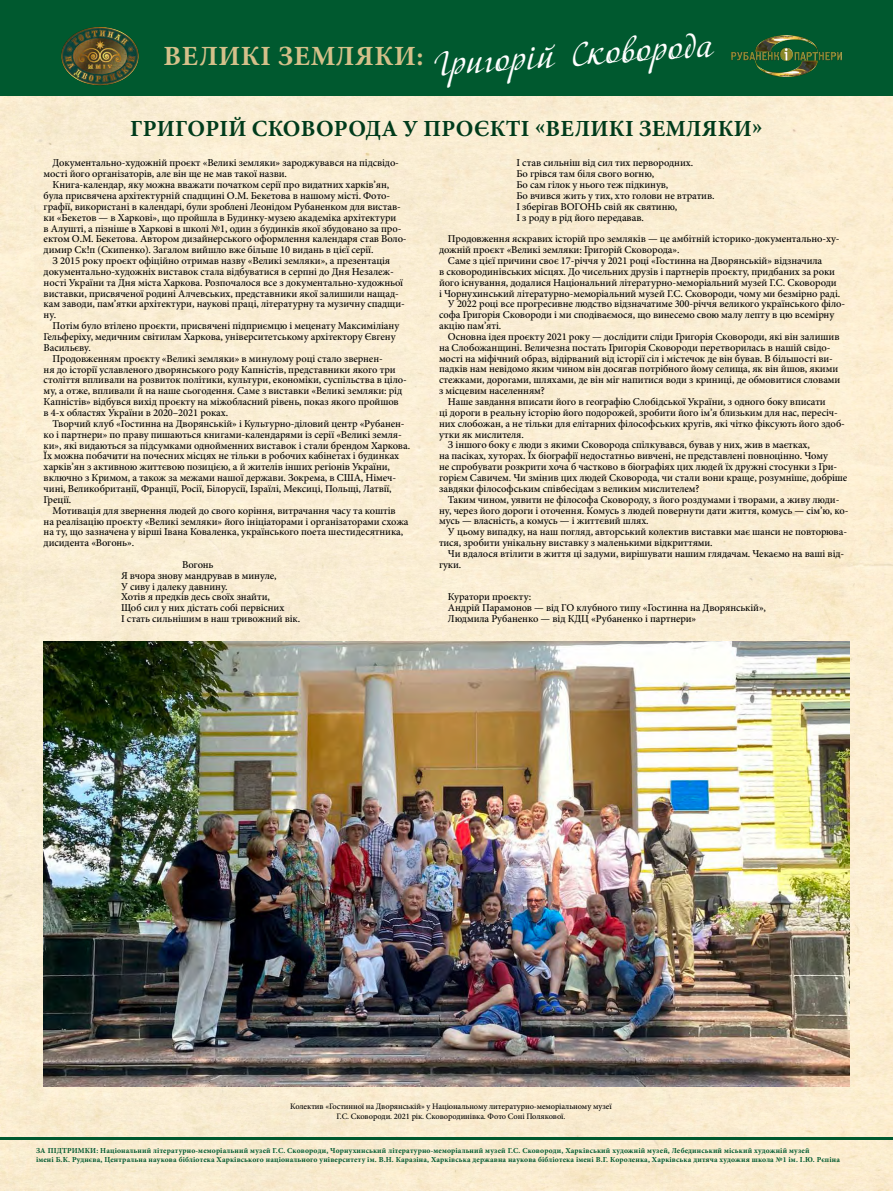
<style>
.page{position:relative;width:893px;height:1191px;background:#fff}
.page>*{position:absolute;margin:0;border:0;box-sizing:border-box;transform-origin:0 0}
.t1{font:33.39px "Adventure C";color:#fff}
.t2{font:700 27.82px "Minion Pro";letter-spacing:.02em;color:#d5c08a}
.t3{font:700 23.1px "Minion Pro";letter-spacing:.01em;color:#003b1b}
.t4{font:500 10.5px/10.8px "Minion Pro";letter-spacing:-.01em;color:#000}
.t5{font:500 8.4px/9.8px "Minion Pro";letter-spacing:-.01em;color:#000;text-align:center}
.t6{font:700 7.63px/9.2px "Minion Pro";letter-spacing:.02em;color:#00592f}
</style>
<div class="page">
<div style="left:0;top:95px;width:893px;height:1096px;background:#faedd3"></div>
<div style="left:0;top:0;width:893px;height:95px;background:#00592f"></div>
<img style="left:61px;top:27px;width:78px;height:59px">
<img style="left:732px;top:36px;width:110px;height:40px">
<hr style="left:0;top:1137px;width:893px;height:2px;background:#00592f">
<img style="left:44px;top:641px;width:805px;height:445px">
<h2 class="t2" style="left:164px;top:36px;width:261px">ВЕЛИКІ ЗЕМЛЯКИ:</h2>
<h1 class="t1" style="left:432px;top:44px;width:281px;rotate:-4deg">Григорій Сковорода</h1>
<h3 class="t3" style="left:130px;top:112px;width:634px">ГРИГОРІЙ СКОВОРОДА У ПРОЄКТІ «ВЕЛИКІ ЗЕМЛЯКИ»</h3>
<p class="t4" style="left:44px;top:158px;width:357px;text-indent:9px">Документально-художній проєкт «Великі земляки» зароджувався на підсвідо&shy;мості його організаторів, але він ще не мав такої назви.</p>
<p class="t4" style="left:53px;top:179px;width:338px">Книга-календар, яку можна вважати початком серії про видатних харків’ян,</p>
<p class="t4" style="left:44px;top:190px;width:348px">була присвячена архітектурній спадщині О.М. Бекетова в нашому місті. Фото-</p>
<p class="t4" style="left:44px;top:201px;width:359px">графії, використані в календарі, були зроблені Леонідом Рубаненком для вистав-</p>
<p class="t4" style="left:44px;top:212px;width:354px">ки «Бекетов — в Харкові», що пройшла в Будинку-музею академіка архітектури</p>
<p class="t4" style="left:44px;top:223px;width:359px">в Алушті, а пізніше в Харкові в школі №1, один з будинків якої збудовано за про-</p>
<p class="t4" style="left:44px;top:234px;width:364px">ектом О.М. Бекетова. Автором дизайнерського оформлення календаря став Воло-</p>
<p class="t4" style="left:44px;top:244px;width:331px">димир Ск!п (Скипенко). Загалом вийшло вже більше 10 видань в цієї серії.</p>
<p class="t4" style="left:53px;top:255px;width:339px">З 2015 року проєкт офіційно отримав назву «Великі земляки», а презентація</p>
<p class="t4" style="left:44px;top:266px;width:352px">документально-художніх виставок стала відбуватися в серпні до Дня Незалеж-</p>
<p class="t4" style="left:44px;top:277px;width:361px">ності України та Дня міста Харкова. Розпочалося все з документально-художньої</p>
<p class="t4" style="left:44px;top:288px;width:357px">виставки, присвяченої родині Алчевських, представники якої залишили нащад-</p>
<p class="t4" style="left:44px;top:299px;width:363px">кам заводи, пам’ятки архітектури, наукові праці, літературну та музичну спадщи-</p>
<p class="t4" style="left:44px;top:309px;width:14px">ну.</p>
<p class="t4" style="left:53px;top:320px;width:348px">Потім було втілено проєкти, присвячені підприємцю і меценату Максиміліану</p>
<p class="t4" style="left:44px;top:331px;width:354px">Гельферіху, медичним світилам Харкова, університетському архітектору Євгену</p>
<p class="t4" style="left:44px;top:342px;width:49px">Васильєву.</p>
<p class="t4" style="left:53px;top:353px;width:332px">Продовженням проєкту «Великі земляки» в минулому році стало звернен-</p>
<p class="t4" style="left:44px;top:364px;width:353px">ня до історії уславленого дворянського роду Капністів, представники якого три</p>
<p class="t4" style="left:44px;top:375px;width:365px">століття впливали на розвиток політики, культури, економіки, суспільства в ціло-</p>
<p class="t4" style="left:44px;top:385px;width:360px">му, а отже, впливали й на наше сьогодення. Саме з виставки «Великі земляки: рід</p>
<p class="t4" style="left:44px;top:396px;width:357px">Капністів» відбувся вихід проєкту на міжобласний рівень, показ якого пройшов</p>
<p class="t4" style="left:44px;top:407px;width:186px">в 4-х областях України в 2020–2021 роках.</p>
<p class="t4" style="left:53px;top:418px;width:354px">Творчий клуб «Гостинна на Дворянській» і Культурно-діловий центр «Рубанен-</p>
<p class="t4" style="left:44px;top:429px;width:360px">ко і партнери» по праву пишаються книгами-календарями із серії «Великі земля-</p>
<p class="t4" style="left:44px;top:440px;width:368px">ки», які видаються за підсумками однойменних виставок і стали брендом Харкова.</p>
<p class="t4" style="left:44px;top:450px;width:357px">Їх можна побачити на почесних місцях не тільки в робочих кабінетах і будинках</p>
<p class="t4" style="left:44px;top:461px;width:348px">харків’ян з активною життєвою позицією, а й жителів інших регіонів України,</p>
<p class="t4" style="left:44px;top:472px;width:354px">включно з Кримом, а також за межами нашої держави. Зокрема, в США, Німеч-</p>
<p class="t4" style="left:44px;top:483px;width:350px">чині, Великобританії, Франції, Росії, Білорусії, Ізраїлі, Мексиці, Польщі, Латвії,</p>
<p class="t4" style="left:44px;top:494px;width:29px">Греції.</p>
<p class="t4" style="left:53px;top:505px;width:345px">Мотивація для звернення людей до свого коріння, витрачання часу та коштів</p>
<p class="t4" style="left:44px;top:516px;width:366px">на реалізацію проєкту «Великі земляки» його ініціаторами і організаторами схожа</p>
<p class="t4" style="left:44px;top:526px;width:361px">на ту, що зазначена у вірші Івана Коваленка, українського поета шестидесятника,</p>
<p class="t4" style="left:44px;top:537px;width:92px">дисидента «Вогонь».</p>
<p class="t4" style="left:121px;top:559px;width:181px;text-indent:61px">Вогонь<br>Я вчора знову мандрував в минуле,<br>У сиву і далеку давнину.<br>Хотів я предків десь своїх знайти,<br>Щоб сил у них дістать собі первісних<br>І стать сильнішим в наш тривожний вік.</p>
<p class="t4" style="left:516px;top:157px;width:200px">І став сильніш від сил тих первородних.<br>Бо грівся там біля свого вогню,<br>Бо сам гілок у нього теж підкинув,<br>Бо вчився жить у тих, хто голови не втратив.<br>І зберігав ВОГОНЬ свій як святиню,<br>І з роду в рід його передавав.</p>
<p class="t4" style="left:448px;top:233px;width:393px">Продовження яскравих історій про земляків — це амбітній історико-документально-ху-</p>
<p class="t4" style="left:439px;top:244px;width:242px">дожній проєкт «Великі земляки: Григорій Сковорода».</p>
<p class="t4" style="left:448px;top:255px;width:376px">Саме з цієї причини своє 17-річчя у 2021 році «Гостинна на Дворянській» відзначила</p>
<p class="t4" style="left:439px;top:266px;width:398px">в сковородинівських місцях. До чисельних друзів і партнерів проєкту, придбаних за роки</p>
<p class="t4" style="left:439px;top:277px;width:399px">його існування, додалися Національний літературно-меморіальний музей Г.С. Сковороди</p>
<p class="t4" style="left:439px;top:288px;width:403px">і Чорнухинський літературно-меморіальний музей Г.С. Сковороди, чому ми безмірно раді.</p>
<p class="t4" style="left:448px;top:298px;width:399px">У 2022 році все прогресивне людство відзначатиме 300-річчя великого українського філо-</p>
<p class="t4" style="left:439px;top:309px;width:397px">софа Григорія Сковороди і ми сподіваємося, що винесемо свою малу лепту в цю всемірну</p>
<p class="t4" style="left:439px;top:320px;width:64px">акцію пам’яті.</p>
<p class="t4" style="left:448px;top:331px;width:393px">Основна ідея проєкту 2021 року — дослідити сліди Григорія Сковороди, які він залишив</p>
<p class="t4" style="left:439px;top:342px;width:393px">на Слобожанщині. Величезна постать Григорія Сковороди перетворилась в нашій свідо-</p>
<p class="t4" style="left:439px;top:353px;width:395px">мості на міфічний образ, відірваний від історії сіл і містечок де він бував. В більшості ви-</p>
<p class="t4" style="left:439px;top:364px;width:401px">падків нам невідомо яким чином він досягав потрібного йому селища, як він йшов, якими</p>
<p class="t4" style="left:439px;top:374px;width:403px">стежками, дорогами, шляхами, де він міг напитися води з криниці, де обмовитися словами</p>
<p class="t4" style="left:439px;top:385px;width:107px">з місцевим населенням?</p>
<p class="t4" style="left:448px;top:396px;width:379px">Наше завдання вписати його в географію Слобідської України, з одного боку вписати</p>
<p class="t4" style="left:439px;top:407px;width:400px">ці дороги в реальну історію його подорожей, зробити його ім’я близьким для нас, пересіч-</p>
<p class="t4" style="left:439px;top:418px;width:407px">них слобожан, а не тільки для елітарних філософських кругів, які чітко фіксують його здоб-</p>
<p class="t4" style="left:439px;top:429px;width:86px">утки як мислителя.</p>
<p class="t4" style="left:448px;top:439px;width:363px">З іншого боку є люди з якими Сковорода спілкувався, бував у них, жив в маєтках,</p>
<p class="t4" style="left:439px;top:450px;width:390px">на пасіках, хуторах. Їх біографії недостатньо вивчені, не представлені повноцінно. Чому</p>
<p class="t4" style="left:439px;top:461px;width:400px">не спробувати розкрити хоча б частково в біографіях цих людей їх дружні стосунки з Гри-</p>
<p class="t4" style="left:439px;top:472px;width:410px">горієм Савичем. Чи змінив цих людей Сковорода, чи стали вони краще, розумніше, добріше</p>
<p class="t4" style="left:439px;top:483px;width:262px">завдяки філософським співбесідам з великим мислителем?</p>
<p class="t4" style="left:448px;top:494px;width:393px">Таким чином, уявити не філософа Сковороду, з його роздумами і творами, а живу люди-</p>
<p class="t4" style="left:439px;top:505px;width:411px">ну, через його дороги і оточення. Комусь з людей повернути дати життя, комусь — сім’ю, ко-</p>
<p class="t4" style="left:439px;top:515px;width:211px">мусь — власність, а комусь — і життєвий шлях.</p>
<p class="t4" style="left:448px;top:526px;width:401px">У цьому випадку, на наш погляд, авторський колектив виставки має шанси не повторюва-</p>
<p class="t4" style="left:439px;top:537px;width:275px">тися, зробити унікальну виставку з маленькими відкриттями.</p>
<p class="t4" style="left:448px;top:548px;width:398px">Чи вдалося втілити в життя ці задуми, вирішувати нашим глядачам. Чекаємо на ваші від-</p>
<p class="t4" style="left:439px;top:559px;width:24px">гуки.</p>
<p class="t4" style="left:448px;top:591px;width:320px">Куратори проєкту:<br>Андрій Парамонов — від ГО клубного типу «Гостинна на Дворянській»,<br>Людмила Рубаненко — від КДЦ «Рубаненко і партнери»</p>
<p class="t5" style="left:290px;top:1101px;width:323px">Колектив «Гостинної на Дворянській» у Національному литературно-меморіальному музеї<br>Г.С. Сковороди. 2021 рік. Сковородинівка. Фото Соні Полякової.</p>
<p class="t6" style="left:36px;top:1146px;width:805px">ЗА ПІДТРИМКИ: Національний літературно-меморіальний музей Г.С. Сковороди, Чорнухинський літературно-меморіальний музей Г.С. Сковороди, Харківський художній музей, Лебединський міський художній музей<br>імені Б.К. Руднєва, Центральна наукова бібліотека Харківського національного університету ім. В.Н. Каразіна, Харківська державна наукова бібліотека імені В.Г. Короленка, Харкiвська дитяча художня школа №1 iм. I.Ю. Рєпіна</p>
</div>
